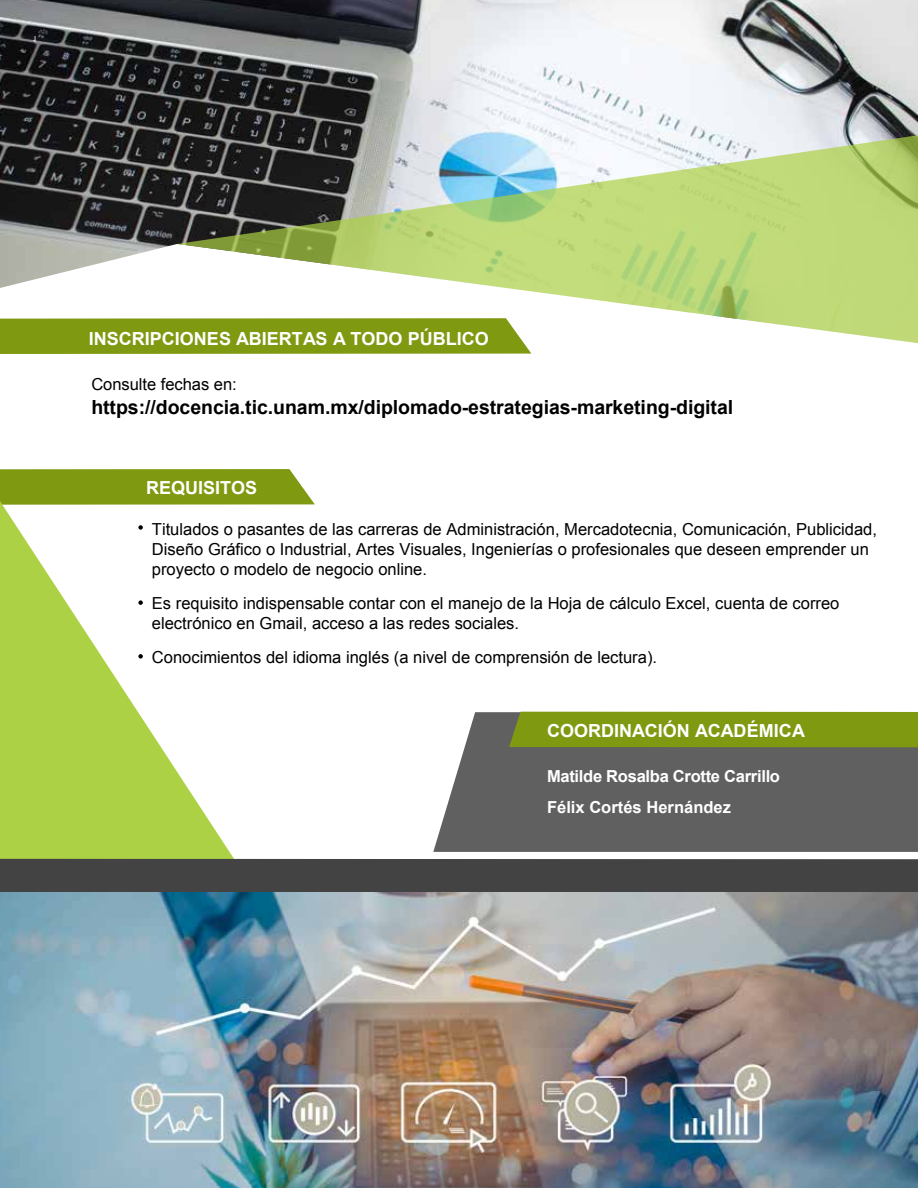
<style>
.page{position:relative;width:918px;height:1188px;background:#fff}
.page>*{position:absolute;margin:0;border:0;box-sizing:border-box;transform-origin:0 0}
.t1{font:700 19.5px "Arial";letter-spacing:-.005em;color:#000}
.t2{font:700 18px "Arial";color:#fff}
.t3{font:16.5px/19.8px "Arial";color:#000}
.t4{font:700 16.5px/31.2px "Arial";letter-spacing:-.02em;color:#fff}
</style>
<div class="page">
<svg style="left:0;top:469px;width:315px;height:36px;background:#859e1c"></svg>
<img style="left:0;top:0;width:918px;height:288px">
<svg style="left:177px;top:133px;width:741px;height:210px"></svg>
<svg style="left:433px;top:712px;width:485px;height:140px;background:#696968"></svg>
<div style="left:509px;top:712px;width:409px;height:35px;background:#7f9910"></div>
<svg style="left:0;top:501px;width:246px;height:358px"></svg>
<div style="left:0;top:859px;width:918px;height:36px;background:#444344"></div>
<svg style="left:138px;top:525px;width:5px;height:5px"></svg>
<svg style="left:138px;top:600px;width:5px;height:5px"></svg>
<svg style="left:138px;top:654px;width:5px;height:5px"></svg>
<img style="left:0;top:893px;width:918px;height:295px">
<svg style="left:0;top:318px;width:531px;height:36px;background:#849d19"></svg>
<svg style="left:33px;top:36px;width:3px;height:6px"></svg>
<p class="t2" style="left:89px;top:327px;width:401px">INSCRIPCIONES ABIERTAS A TODO PÚBLICO</p>
<p class="t3" style="left:91px;top:375px;width:147px">Consulte fechas en:</p>
<p class="t1" style="left:91px;top:394px;width:643px">https://docencia.tic.unam.mx/diplomado-estrategias-marketing-digital</p>
<p class="t2" style="left:146px;top:476px;width:113px">REQUISITOS</p>
<p class="t3" style="left:152px;top:519px;width:727px">Titulados o pasantes de las carreras de Administración, Mercadotecnia, Comunicación, Publicidad,<br>Diseño Gráfico o Industrial, Artes Visuales, Ingenierías o profesionales que deseen emprender un proyecto o modelo de negocio online.</p>
<p class="t3" style="left:152px;top:593px;width:689px">Es requisito indispensable contar con el manejo de la Hoja de cálculo Excel, cuenta de correo electrónico en Gmail, acceso a las redes sociales.</p>
<p class="t3" style="left:152px;top:648px;width:507px">Conocimientos del idioma inglés (a nivel de comprensión de lectura).</p>
<p class="t2" style="left:547px;top:719px;width:259px">COORDINACIÓN ACADÉMICA</p>
<p class="t4" style="left:547px;top:761px;width:235px">Matilde Rosalba Crotte Carrillo<br>Félix Cortés Hernández</p>
</div>
